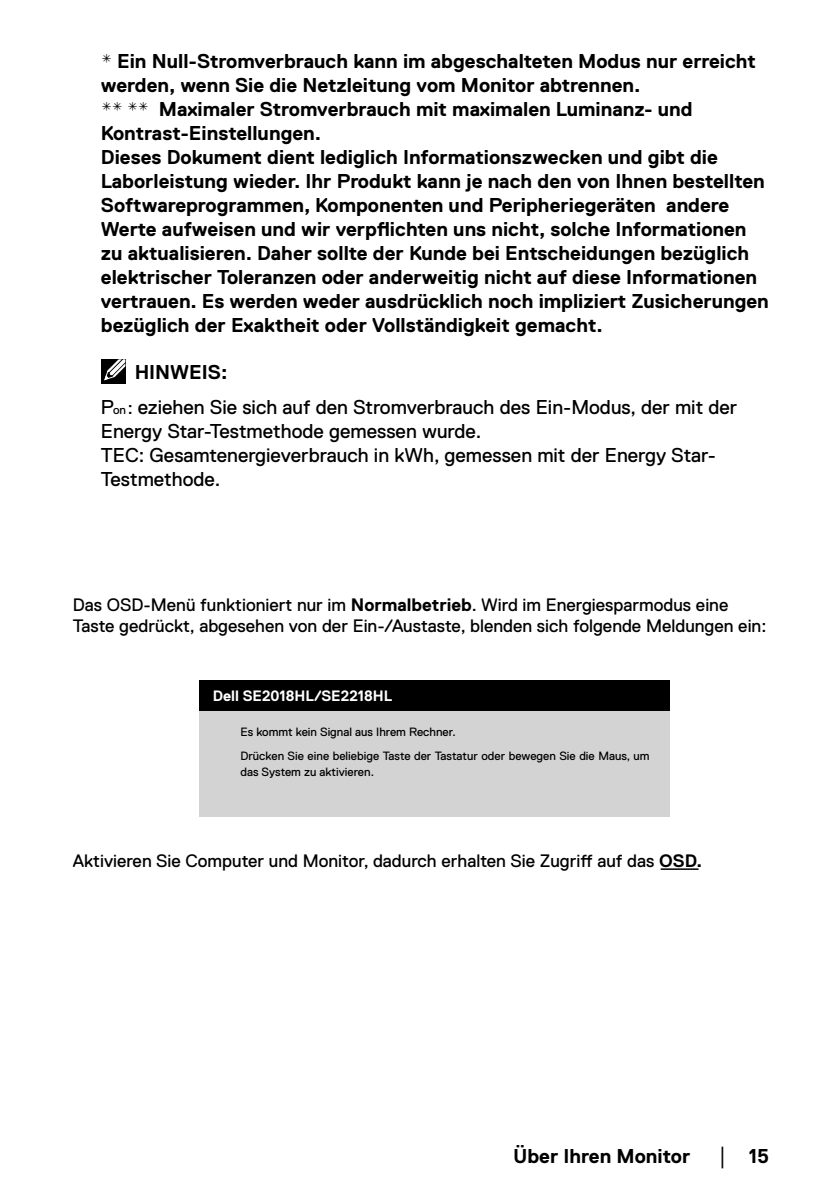
<style>
.page{position:relative;width:840px;height:1191px;background:#fff}
.page>*{position:absolute;margin:0;border:0;box-sizing:border-box;transform-origin:0 0}
.Caution{font:700 20px/24px "Dell Replica";color:#000}
.t1{font:20px/24px "Dell Replica";color:#000}
.t2{font:18px/21.6px "Dell Replica";color:#000}
.t3{font:700 15px "Dell Replica";color:#fff}
.t4{font:12px/16px "Dell Replica";color:#000}
.s1{font-size:18px}
.s2{font-weight:700}
.s3{font-family:"Times New Roman";font-weight:400;font-size:18px}
</style>
<div class="page">
<div style="left:101px;top:359px;width:24px;height:25px;background:#000"></div>
<svg style="left:104px;top:359px;width:21px;height:22px"></svg>
<div style="left:199px;top:680px;width:470px;height:136px;background:#d3d3d4"></div>
<div style="left:199px;top:680px;width:470px;height:31px;background:#000"></div>
<hr style="left:660px;top:868px;width:37px;height:2px;background:#000">
<p class="Caution" style="left:101px;top:49px;width:656px">* Ein Null-Stromverbrauch kann im abgeschalteten Modus nur erreicht werden, wenn Sie die Netzleitung vom Monitor abtrennen.</p>
<p class="Caution" style="left:101px;top:97px;width:593px">** ** Maximaler Stromverbrauch mit maximalen Luminanz- und<br>Kontrast-Einstellungen.</p>
<p class="Caution" style="left:101px;top:145px;width:669px">Dieses Dokument dient lediglich Informationszwecken und gibt die Laborleistung wieder. Ihr Produkt kann je nach den von Ihnen bestellten Softwareprogrammen, Komponenten und Peripheriegeräten andere Werte aufweisen und wir verpflichten uns nicht, solche Informationen zu aktualisieren. Daher sollte der Kunde bei Entscheidungen bezüglich elektrischer Toleranzen oder anderweitig nicht auf diese Informationen vertrauen. Es werden weder ausdrücklich noch impliziert Zusicherungen bezüglich der Exaktheit oder Vollständigkeit gemacht.</p>
<p class="Caution" style="left:135px;top:360px;width:94px">HINWEIS:</p>
<p class="t1" style="left:101px;top:395px;width:637px">P <span class="s1">:</span> eziehen Sie sich auf den Stromverbrauch des Ein-Modus, der mit der Energy Star-Testmethode gemessen wurde.<br>TEC: Gesamtenergieverbrauch in kWh, gemessen mit der Energy Star-Testmethode.</p>
<p class="t4" style="left:113px;top:402px;width:14px">on</p>
<p class="t2" style="left:73px;top:594px;width:694px">Das OSD-Menü funktioniert nur im <span class="s2">Normalbetrieb</span>. Wird im Energiesparmodus eine<br>Taste gedrückt, abgesehen von der Ein-/Austaste, blenden sich folgende Meldungen ein:</p>
<p class="t3" style="left:212px;top:687px;width:181px">Dell SE2018HL/SE2218HL</p>
<p class="t4" style="left:240px;top:724px;width:217px">Es kommt kein Signal aus Ihrem Rechner.</p>
<p class="t4" style="left:240px;top:748px;width:410px">Drücken Sie eine beliebige Taste der Tastatur oder bewegen Sie die Maus, um das System zu aktivieren.</p>
<p class="t2" style="left:73px;top:850px;width:630px">Aktivieren Sie Computer und Monitor, dadurch erhalten Sie Zugriff auf das <span class="s2">OSD.</span></p>
<p class="Caution" style="left:512px;top:1144px;width:178px">Über Ihren Monitor</p>
<p class="Caution" style="left:715px;top:1144px;width:54px"><span class="s3">│</span> 15</p>
</div>
